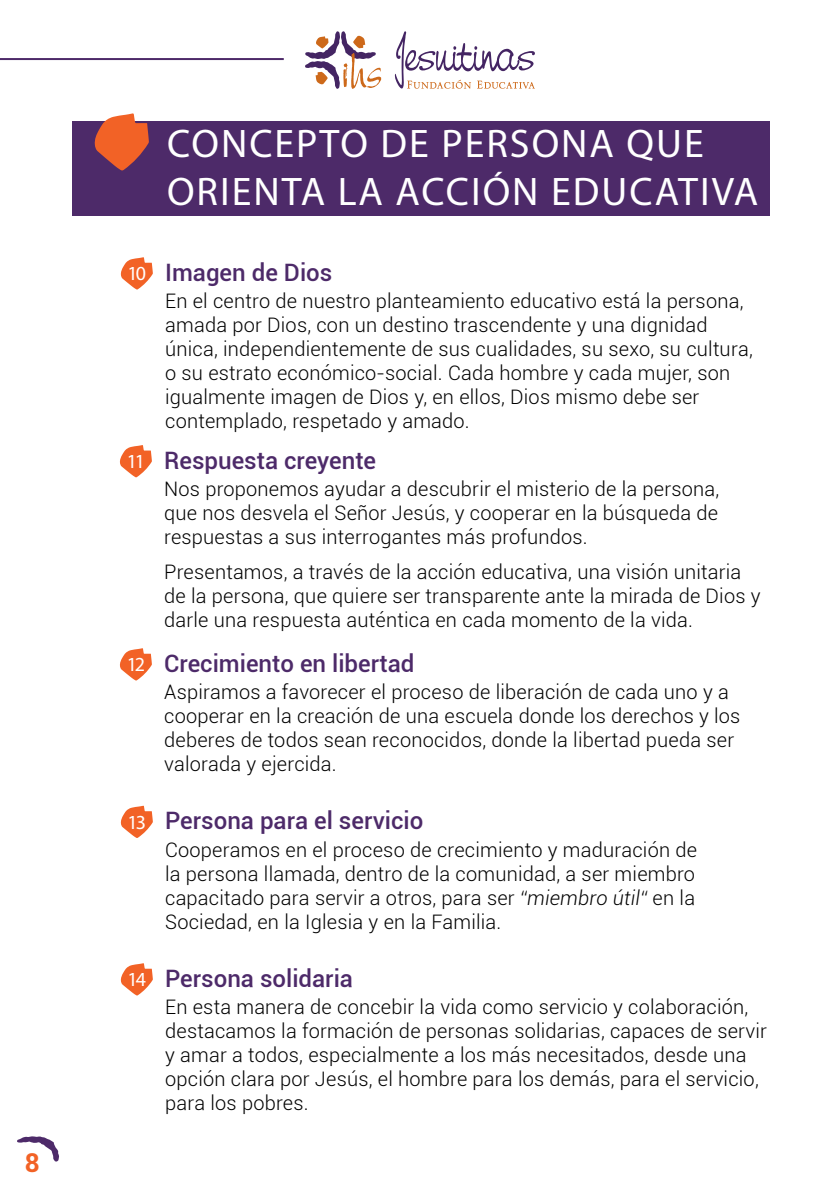
<style>
.page{position:relative;width:840px;height:1191px;background:#fff}
.page>*{position:absolute;margin:0;border:0;box-sizing:border-box;transform-origin:0 0}
.t1{font:40px/48px "Myriad Pro";letter-spacing:.05em;color:#fff}
.t2{font:700 26px "Roboto Slab";color:#f26226}
.t3{font:500 24px "Roboto";color:#4d2a69}
.t4{font:300 20px/24px "Roboto";letter-spacing:.01em;color:#000}
.t5{font:20px "Myriad Pro";color:#fff}
.s1{font-family:"Myriad Pro";font-weight:400;font-size:20px;color:#fff}
.s2{font-style:italic}
</style>
<div class="page">
<hr style="left:0;top:58px;width:283px;height:2px;background:#4d2a69">
<svg style="left:17px;top:1136px;width:42px;height:25px"></svg>
<svg style="left:305px;top:31px;width:76px;height:58px"></svg>
<svg style="left:394px;top:31px;width:140px;height:58px"></svg>
<svg style="left:120px;top:257px;width:33px;height:33px"></svg>
<div style="left:72px;top:121px;width:697px;height:94px;background:#4d2a69"></div>
<svg style="left:94px;top:113px;width:55px;height:58px"></svg>
<svg style="left:120px;top:445px;width:32px;height:32px"></svg>
<svg style="left:120px;top:648px;width:32px;height:32px"></svg>
<svg style="left:120px;top:805px;width:33px;height:33px"></svg>
<svg style="left:120px;top:963px;width:33px;height:32px"></svg>
<h2 class="t2" style="left:25px;top:1145px;width:16px">8</h2>
<h1 class="t1" style="left:167px;top:119px;width:592px">CONCEPTO DE PERSONA QUE<br>ORIENTA LA ACCIÓN EDUCATIVA</h1>
<p class="t3" style="left:165px;top:259px;width:169px">Imagen de Dios</p>
<p class="t4" style="left:165px;top:289px;width:589px">En el centro de nuestro planteamiento educativo está la persona, amada por Dios, con un destino trascendente y una dignidad única, independientemente de sus cualidades, su sexo, su cultura, o su estrato económico-social. Cada hombre y cada mujer, son igualmente imagen de Dios y, en ellos, Dios mismo debe ser contemplado, respetado y amado.</p>
<p class="t3" style="left:127px;top:446px;width:251px"><span class="s1">11</span> Respuesta creyente</p>
<p class="t4" style="left:164px;top:477px;width:556px;text-align:justify">Nos proponemos ayudar a descubrir el misterio de la persona, que nos desvela el Señor Jesús, y cooperar en la búsqueda de respuestas a sus interrogantes más profundos.</p>
<p class="t4" style="left:164px;top:560px;width:597px">Presentamos, a través de la acción educativa, una visión unitaria de la persona, que quiere ser transparente ante la mirada de Dios y darle una respuesta auténtica en cada momento de la vida.</p>
<p class="t3" style="left:127px;top:649px;width:289px"><span class="s1">12</span> Crecimiento en libertad</p>
<p class="t4" style="left:164px;top:680px;width:577px">Aspiramos a favorecer el proceso de liberación de cada uno y a cooperar en la creación de una escuela donde los derechos y los deberes de todos sean reconocidos, donde la libertad pueda ser valorada y ejercida.</p>
<p class="t3" style="left:127px;top:807px;width:297px"><span class="s1">13</span> Persona para el servicio</p>
<p class="t4" style="left:165px;top:837px;width:533px;text-align:justify">Cooperamos en el proceso de crecimiento y maduración de la persona llamada, dentro de la comunidad, a ser miembro capacitado para servir a otros, para ser <span class="s2">“miembro útil“</span> en la Sociedad, en la Iglesia y en la Familia.</p>
<p class="t3" style="left:127px;top:964px;width:227px"><span class="s1">14</span> Persona solidaria</p>
<p class="t4" style="left:165px;top:995px;width:603px">En esta manera de concebir la vida como servicio y colaboración, destacamos la formación de personas solidarias, capaces de servir y amar a todos, especialmente a los más necesitados, desde una opción clara por Jesús, el hombre para los demás, para el servicio, para los pobres.</p>
<p class="t5" style="left:127px;top:261px;width:20px">10</p>
</div>
